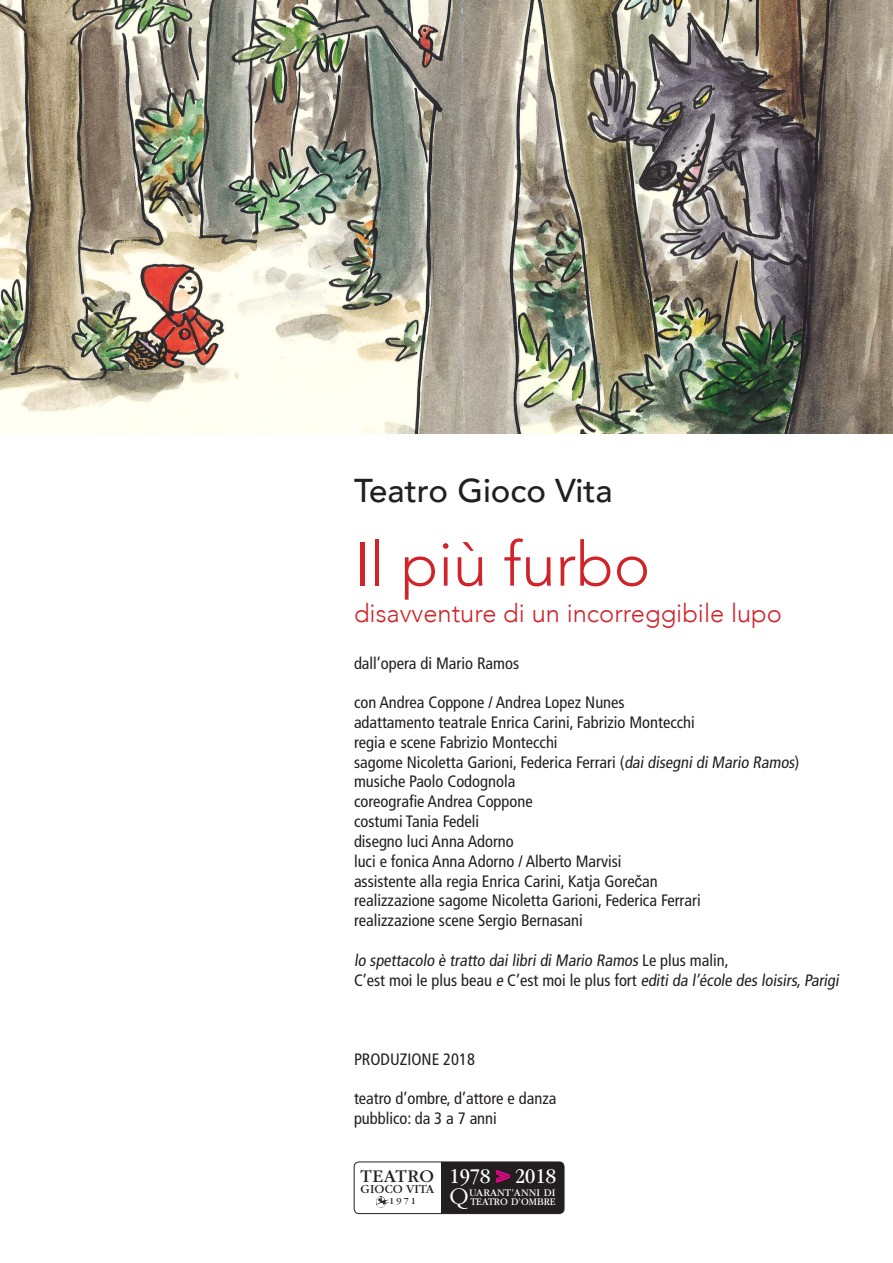
<style>
.page{position:relative;width:893px;height:1263px;background:#fff}
.page>*{position:absolute;margin:0;border:0;box-sizing:border-box;transform-origin:0 0}
.t1{font:300 61.5px "Avenir";color:#d1232a}
.t2{font:500 33px "Avenir";color:#231f20}
.t3{font:300 25.5px "Avenir";color:#d1232a}
.t4{font:300 24.75px "ITC Garamond Std";color:#fff}
.t5{font:condensed 21.75px "ITC Garamond Std";color:#fff;scale:1.14 1}
.t6{font:18.6px "ITC Garamond Std";letter-spacing:.03em;color:#231f20}
.t7{font:condensed 16.5px "Frutiger LT Std";color:#231f20}
.t8{font:12.75px "ITC Garamond Std";color:#231f20}
.t9{font:10.5px "ITC Garamond Std";letter-spacing:.005em;color:#fff}
.t10{font:10.5px "ITC Garamond Std";letter-spacing:.005em;color:#fff;scale:.93 1}
.t11{font:9.6px "ITC Garamond Std";color:#231f20}
.s1{font-family:"Helvetica";font-stretch:normal}
.s2{font-family:"Phosphate Inline";font-stretch:normal;font-size:28.5px;color:#ed028c}
</style>
<div class="page">
<img style="left:0;top:0;width:893px;height:434px">
<div style="left:441px;top:1162px;width:123px;height:51px;background:#231f20"></div>
<div style="left:354px;top:1162px;width:210px;height:52px;border:1px solid #231f20;border-radius:5px"></div>
<svg style="left:376px;top:1196px;width:12px;height:12px"></svg>
<p class="t2" style="left:354px;top:462px;width:260px">Teatro Gioco Vita</p>
<p class="t1" style="left:354px;top:528px;width:298px">Il più furbo</p>
<p class="t3" style="left:354px;top:598px;width:429px">disavventure di un incorreggibile lupo</p>
<p class="t7" style="left:354px;top:653px;width:167px">dall’opera di Mario Ramos</p>
<p class="t7" style="left:354px;top:693px;width:272px">con Andrea Coppone / Andrea Lopez Nunes</p>
<p class="t7" style="left:354px;top:713px;width:342px">adattamento teatrale Enrica Carini, Fabrizio Montecchi</p>
<p class="t7" style="left:354px;top:732px;width:205px">regia e scene Fabrizio Montecchi</p>
<p class="t7" style="left:354px;top:752px;width:447px">sagome Nicoletta Garioni, Federica Ferrari (dai disegni di Mario Ramos)</p>
<p class="t7" style="left:354px;top:772px;width:163px">musiche Paolo Codognola</p>
<p class="t7" style="left:354px;top:792px;width:180px">coreografie Andrea Coppone</p>
<p class="t7" style="left:354px;top:812px;width:127px">costumi Tania Fedeli</p>
<p class="t7" style="left:354px;top:831px;width:161px">disegno luci Anna Adorno</p>
<p class="t7" style="left:354px;top:851px;width:269px">luci e fonica Anna Adorno / Alberto Marvisi</p>
<p class="t7" style="left:354px;top:871px;width:305px">assistente alla regia Enrica Carini, Katja Gore<span class="s1">č</span>an</p>
<p class="t7" style="left:354px;top:891px;width:348px">realizzazione sagome Nicoletta Garioni, Federica Ferrari</p>
<p class="t7" style="left:354px;top:911px;width:230px">realizzazione scene Sergio Bernasani</p>
<p class="t7" style="left:354px;top:950px;width:376px">lo spettacolo è tratto dai libri di Mario Ramos L e p l u s m a l i n ,</p>
<p class="t7" style="left:354px;top:970px;width:489px">C’est moi le plus beau e C’est moi le plus fort editi da l’école des loisirs,Parigi</p>
<p class="t7" style="left:354px;top:1049px;width:122px">PRODUZIONE 2018</p>
<p class="t7" style="left:354px;top:1089px;width:204px">teatro d’ombre, d’attore e danza</p>
<p class="t7" style="left:354px;top:1109px;width:144px">pubblico: da 3 a 7 anni</p>
<p class="t6" style="left:361px;top:1166px;width:75px">TEATRO</p>
<p class="t8" style="left:361px;top:1182px;width:75px">GIOCO VITA</p>
<p class="t11" style="left:389px;top:1196px;width:28px">1971</p>
<p class="t5" style="left:449px;top:1164px;width:95px">1978 <span class="s2">&gt;</span> 2018</p>
<p class="t4" style="left:449px;top:1183px;width:21px">Q</p>
<p class="t9" style="left:469px;top:1187px;width:88px">UARANT’ANNI DI</p>
<p class="t10" style="left:470px;top:1196px;width:93px">TEATRO D’OMBRE</p>
</div>
